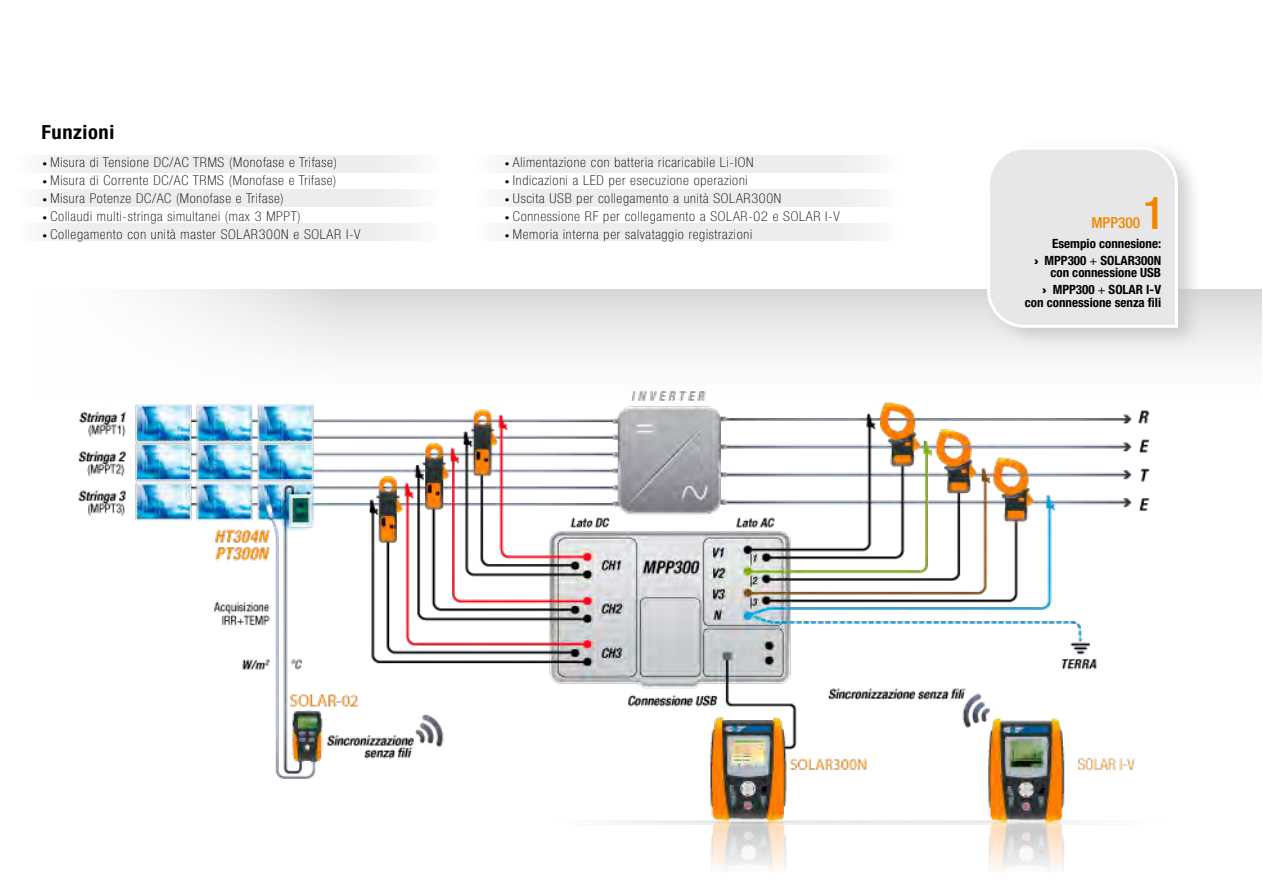
<style>
.page{position:relative;width:1263px;height:893px;background:#fff}
.page>*{position:absolute;margin:0;border:0;box-sizing:border-box;transform-origin:0 0}
.t1{font:500 condensed 45px "Helvetica Neue LT Std";color:#f18700}
.t2{font:700 condensed 19.5px "Helvetica Neue LT Std";letter-spacing:.03em;color:#000;scale:1.05 1}
.t3{font:500 condensed 15.15px "Helvetica Neue LT Std";color:#f18700}
.t4{font:100 condensed 13.5px "Helvetica Neue LT Std";letter-spacing:.05em;color:#000;scale:1.05 1}
.t5{font:700 condensed 12.75px/17px "Helvetica Neue LT Std";color:#000;text-align:right}
.s1{font-size:9px}
.s2{font-family:"Eurostile LT Std Bold Ex 2";font-weight:400;font-stretch:normal}
.s3{font-weight:400}
</style>
<div class="page">
<div style="left:48px;top:224px;width:364px;height:17px;background:#ededed"></div>
<div style="left:48px;top:190px;width:364px;height:17px;background:#ededed"></div>
<div style="left:48px;top:156px;width:364px;height:17px;background:#ededed"></div>
<svg style="left:172px;top:289px;width:1090px;height:66px"></svg>
<div style="left:507px;top:224px;width:364px;height:17px;background:#ededed"></div>
<div style="left:507px;top:190px;width:364px;height:17px;background:#ededed"></div>
<div style="left:507px;top:156px;width:364px;height:17px;background:#ededed"></div>
<div style="left:983px;top:140px;width:219px;height:209px;background:#c4c4c4;opacity:.75"></div>
<svg style="left:985px;top:145px;width:194px;height:184px;background:#e9e9e9"></svg>
<img style="left:78px;top:391px;width:1072px;height:480px">
<h2 class="t2" style="left:41px;top:120px;width:71px">Funzioni</h2>
<p class="t4" style="left:43px;top:155px;width:282px"><span class="s1">•</span> Misura di Tensione DC/AC TRMS (Monofase e Trifase)</p>
<p class="t4" style="left:43px;top:173px;width:281px"><span class="s1">•</span> Misura di Corrente DC/AC TRMS (Monofase e Trifase)</p>
<p class="t4" style="left:43px;top:191px;width:231px"><span class="s1">•</span> Misura Potenze DC/AC (Monofase e Trifase)</p>
<p class="t4" style="left:43px;top:209px;width:247px"><span class="s1">•</span> Collaudi multi-stringa simultanei (max 3 MPPT)</p>
<p class="t4" style="left:43px;top:227px;width:304px"><span class="s1">•</span> Collegamento con unità master SOLAR300N e SOLAR I-V</p>
<p class="t4" style="left:505px;top:155px;width:238px"><span class="s1">•</span> Alimentazione con batteria ricaricabile Li-ION</p>
<p class="t4" style="left:505px;top:173px;width:233px"><span class="s1">•</span> Indicazioni a LED per esecuzione operazioni</p>
<p class="t4" style="left:505px;top:191px;width:265px"><span class="s1">•</span> Uscita USB per collegamento a unità SOLAR300N</p>
<p class="t4" style="left:505px;top:209px;width:320px"><span class="s1">•</span> Connessione RF per collegamento a SOLAR-02 e SOLAR I-V</p>
<p class="t4" style="left:505px;top:227px;width:237px"><span class="s1">•</span> Memoria interna per salvataggio registrazioni</p>
<h1 class="t1" style="left:1143px;top:186px;width:24px">1</h1>
<p class="t5" style="left:1034px;top:235px;width:128px">Esempio connesione:<br><span class="s2">›</span> MPP300 <span class="s3">+</span> SOLAR300N</p>
<p class="t5" style="left:1043px;top:264px;width:120px">con connessione USB<br><span class="s2">›</span> MPP300 <span class="s3">+</span> SOLAR I-V</p>
<p class="t5" style="left:1025px;top:294px;width:138px">con connessione senza fili</p>
<p class="t3" style="left:1091px;top:214px;width:50px">MPP300</p>
</div>
